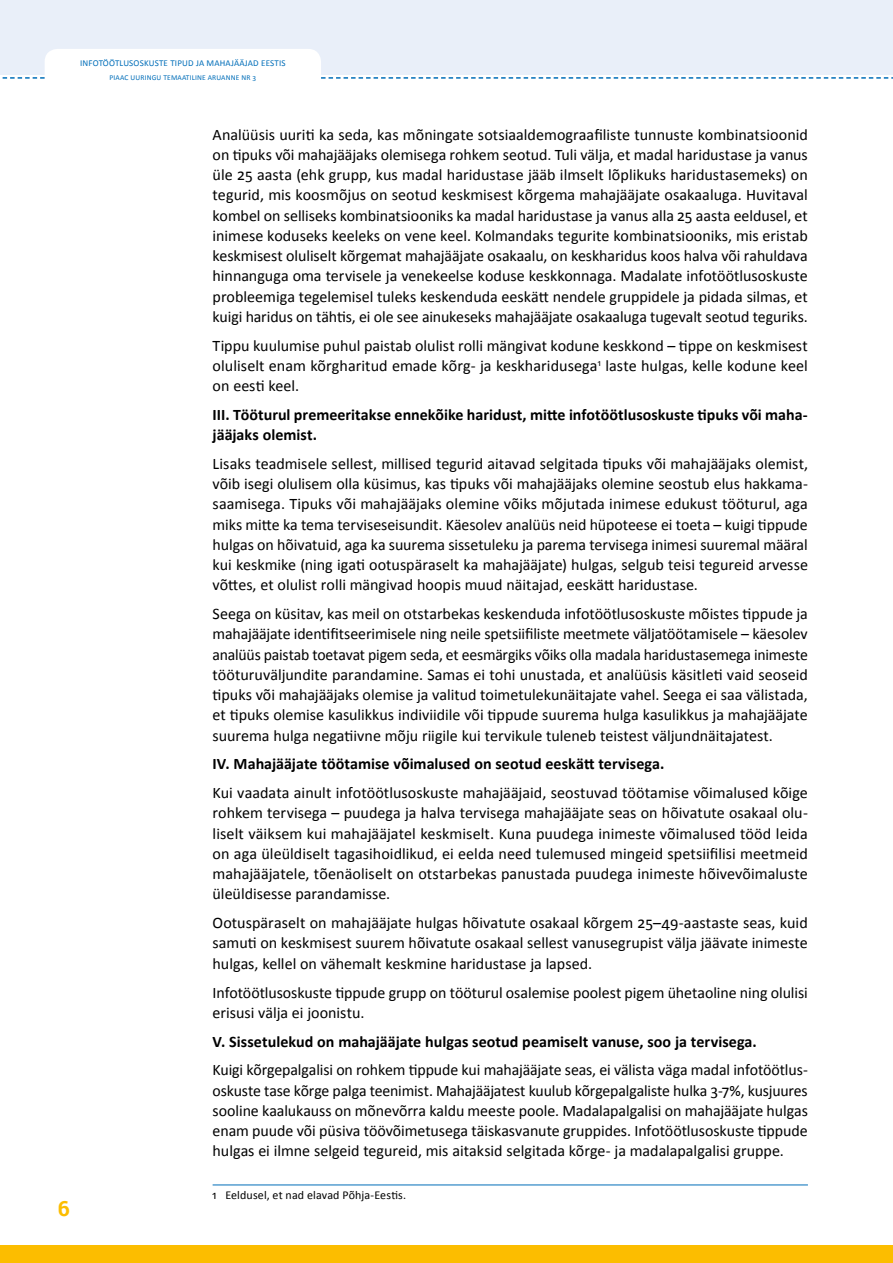
<style>
.page{position:relative;width:893px;height:1263px;background:#fff}
.page>*{position:absolute;margin:0;border:0;box-sizing:border-box;transform-origin:0 0}
.t1{font:700 21px "Roboto";color:#fcbd00}
.t2{font:16.05px/20.2px "Calibri";color:#000;text-align:justify}
.t3{font:700 16.05px/20.2px "Calibri";color:#000}
.t4{font:12px "Calibri";letter-spacing:.01em;color:#000}
.t5{font:9px "Calibri";letter-spacing:.02em;color:#006eb9}
.t6{font:7.5px "Calibri";letter-spacing:.02em;color:#006eb9}
</style>
<div class="page">
<div style="left:0;top:1245px;width:893px;height:18px;background:#fcbd00"></div>
<div style="left:0;top:0;width:893px;height:75px;background:#e9eff9"></div>
<div style="left:45px;top:49px;width:276px;height:62px;background:#fff;border-radius:13px"></div>
<svg style="left:321px;top:77px;width:572px;height:2px"></svg>
<svg style="left:2px;top:77px;width:43px;height:2px"></svg>
<hr style="left:213px;top:1184px;width:595px;height:1px;background:#006eb9">
<p class="t5" style="left:80px;top:58px;width:9px">Infot</p>
<p class="t5" style="left:103px;top:58px;width:18px">öötlusoskuste</p>
<p class="t5" style="left:170px;top:58px;width:6px">tipu</p>
<p class="t5" style="left:188px;top:58px;width:25px">d ja mahaj</p>
<p class="t5" style="left:234px;top:58px;width:37px">ääja d Eestis</p>
<p class="t6" style="left:110px;top:73px;width:148px">PIAAC uuri ngu temaati li ne aruanne nr 3</p>
<h1 class="t1" style="left:58px;top:1194px;width:14px">6</h1>
<p class="t2" style="left:213px;top:123px;width:597px">Analüüsis uuriti ka seda, kas mõningate sotsiaaldemograafiliste tunnuste kombinatsioonid on tipuks või mahajääjaks olemisega rohkem seotud. Tuli välja, et madal haridustase ja vanus üle 25 aasta (ehk grupp, kus madal haridustase jääb ilmselt lõplikuks haridustasemeks) on tegurid, mis koosmõjus on seotud keskmisest kõrgema mahajääjate osakaaluga. Huvitaval kombel on selliseks kombinatsiooniks ka madal haridustase ja vanus alla 25 aasta eeldusel, et inimese koduseks keeleks on vene keel. Kolmandaks tegurite kombinatsiooniks, mis eristab keskmisest oluliselt kõrgemat mahajääjate osakaalu, on keskharidus koos halva või rahuldava hinnanguga oma tervisele ja venekeelse koduse keskkonnaga. Madalate infotöötlusoskuste probleemiga tegelemisel tuleks keskenduda eeskätt nendele gruppidele ja pidada silmas, et kuigi haridus on tähtis, ei ole see ainukeseks mahajääjate osakaaluga tugevalt seotud teguriks.</p>
<p class="t2" style="left:213px;top:334px;width:597px">Tippu kuulumise puhul paistab olulist rolli mängivat kodune keskkond – tippe on keskmisest oluliselt enam kõrgharitud emade kõrg- ja keskharidusega<sup>1</sup> laste hulgas, kelle kodune keel on eesti keel.</p>
<p class="t3" style="left:213px;top:404px;width:597px">III. Tööturul premeeritakse ennekõike haridust, mitte infotöötlusoskuste tipuks või maha&shy;jääjaks olemist.</p>
<p class="t2" style="left:213px;top:453px;width:597px">Lisaks teadmisele sellest, millised tegurid aitavad selgitada tipuks või mahajääjaks olemist, võib isegi olulisem olla küsimus, kas tipuks või mahajääjaks olemine seostub elus hakkama&shy;saamisega. Tipuks või mahajääjaks olemine võiks mõjutada inimese edukust tööturul, aga miks mitte ka tema terviseseisundit. Käesolev analüüs neid hüpoteese ei toeta – kuigi tippude hulgas on hõivatuid, aga ka suurema sissetuleku ja parema tervisega inimesi suuremal määral kui keskmike (ning igati ootuspäraselt ka mahajääjate) hulgas, selgub teisi tegureid arvesse võttes, et olulist rolli mängivad hoopis muud näitajad, eeskätt haridustase.</p>
<p class="t2" style="left:213px;top:603px;width:597px">Seega on küsitav, kas meil on otstarbekas keskenduda infotöötlusoskuste mõistes tippude ja mahajääjate identifitseerimisele ning neile spetsiifiliste meetmete väljatöötamisele – käesolev analüüs paistab toetavat pigem seda, et eesmärgiks võiks olla madala haridustasemega inimeste tööturuväljundite parandamine. Samas ei tohi unustada, et analüüsis käsitleti vaid seoseid tipuks või mahajääjaks olemise ja valitud toimetulekunäitajate vahel. Seega ei saa välistada, et tipuks olemise kasulikkus indiviidile või tippude suurema hulga kasulikkus ja mahajääjate suurema hulga negatiivne mõju riigile kui tervikule tuleneb teistest väljundnäitajatest.</p>
<p class="t3" style="left:213px;top:753px;width:453px">IV. Mahajääjate töötamise võimalused on seotud eeskätt tervisega.</p>
<p class="t2" style="left:213px;top:782px;width:597px">Kui vaadata ainult infotöötlusoskuste mahajääjaid, seostuvad töötamise võimalused kõige rohkem tervisega – puudega ja halva tervisega mahajääjate seas on hõivatute osakaal olu&shy;liselt väiksem kui mahajääjatel keskmiselt. Kuna puudega inimeste võimalused tööd leida on aga üleüldiselt tagasihoidlikud, ei eelda need tulemused mingeid spetsiifilisi meetmeid mahajääjatele, tõenäoliselt on otstarbekas panustada puudega inimeste hõivevõimaluste üleüldisesse parandamisse.</p>
<p class="t2" style="left:213px;top:912px;width:597px">Ootuspäraselt on mahajääjate hulgas hõivatute osakaal kõrgem 25–49-aastaste seas, kuid samuti on keskmisest suurem hõivatute osakaal sellest vanusegrupist välja jäävate inimeste hulgas, kellel on vähemalt keskmine haridustase ja lapsed.</p>
<p class="t2" style="left:213px;top:981px;width:597px">Infotöötlusoskuste tippude grupp on tööturul osalemise poolest pigem ühetaoline ning olulisi erisusi välja ei joonistu.</p>
<p class="t3" style="left:213px;top:1030px;width:546px">V. Sissetulekud on mahajääjate hulgas seotud peamiselt vanuse, soo ja tervisega.</p>
<p class="t2" style="left:213px;top:1059px;width:597px">Kuigi kõrgepalgalisi on rohkem tippude kui mahajääjate seas, ei välista väga madal infotöötlus&shy;oskuste tase kõrge palga teenimist. Mahajääjatest kuulub kõrgepalgaliste hulka 3-7%, kusjuures sooline kaalukauss on mõnevõrra kaldu meeste poole. Madalapalgalisi on mahajääjate hulgas enam puude või püsiva töövõimetusega täiskasvanute gruppides. Infotöötlusoskuste tippude hulgas ei ilmne selgeid tegureid, mis aitaksid selgitada kõrge- ja madalapalgalisi gruppe.</p>
<p class="t4" style="left:213px;top:1188px;width:195px">1 Eeldusel, et nad elavad Põhja-Eestis.</p>
</div>
